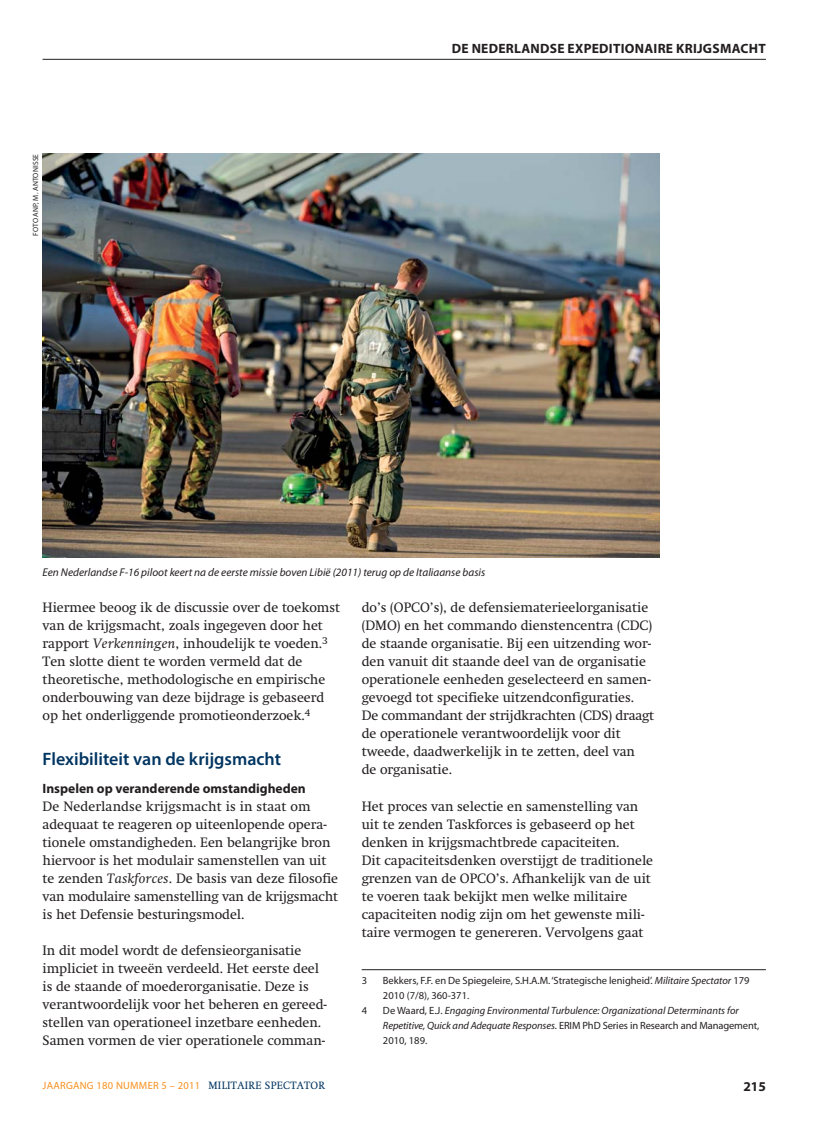
<style>
.page{position:relative;width:817px;height:1136px;background:#fff}
.page>*{position:absolute;margin:0;border:0;box-sizing:border-box;transform-origin:0 0}
.t1{font:600 18px "Myriad Pro";color:#003562}
.t2{font:13.5px/18px "Swift";color:#231f20}
.t3{font:700 13.5px "Myriad Pro";color:#231f20}
.t4{font:700 13.5px "Myriad Pro";letter-spacing:.02em;color:#231f20}
.t5{font:italic 11.25px "Myriad Pro";color:#231f20}
.t6{font:italic 10.5px/15px "Myriad Pro";color:#231f20}
.t7{font:10.5px/15px "Myriad Pro";letter-spacing:-.005em;color:#231f20}
.t8{font:10.5px "Myriad Pro";letter-spacing:.025em;color:#f7901e}
.t9{font:7.5px "Myriad Pro";letter-spacing:.02em;color:#231f20}
.s1{font-style:italic}
.s2{font-style:normal}
.s3{font-family:"Swift";color:#003562}
</style>
<div class="page">
<hr style="left:43px;top:59px;width:722px;height:1px;background:#231f20">
<hr style="left:361px;top:969px;width:404px;height:1px;background:#231f20">
<img style="left:43px;top:154px;width:616px;height:403px">
<p class="t9" style="left:31px;top:236px;width:84px;rotate:-90deg">FOTO ANP, M. ANTONISSE</p>
<p class="t4" style="left:451px;top:43px;width:315px">DE NEDERLANDSE EXPEDITIONAIRE KRIJGSMACHT</p>
<p class="t5" style="left:43px;top:566px;width:444px">Een Nederlandse F-16 piloot keert na de eerste missie boven Libië (2011) terug op de Italiaanse basis</p>
<p class="t2" style="left:43px;top:599px;width:299px">Hiermee beoog ik de discussie over de toekomst van de krijgsmacht, zoals ingegeven door het rapport <span class="s1">Verkenningen</span>, inhoudelijk te voeden.<sup>3<br></sup>Ten slotte dient te worden vermeld dat de theoretische, methodologische en empirische onderbouwing van deze bijdrage is gebaseerd op het onderliggende promotieonderzoek.<sup>4</sup></p>
<h1 class="t1" style="left:43px;top:752px;width:240px">Flexibiliteit van de krijgsmacht</h1>
<p class="t3" style="left:43px;top:782px;width:265px">Inspelen op veranderende omstandigheden</p>
<p class="t2" style="left:43px;top:797px;width:297px">De Nederlandse krijgsmacht is in staat om adequaat te reageren op uiteenlopende opera&shy;tionele omstandigheden. Een belangrijke bron hiervoor is het modulair samenstellen van uit te zenden <span class="s1">Taskforces</span>. De basis van deze filosofie van modulaire samenstelling van de krijgsmacht is het Defensie besturingsmodel.</p>
<p class="t2" style="left:43px;top:941px;width:286px">In dit model wordt de defensieorganisatie impliciet in tweeën verdeeld. Het eerste deel is de staande of moederorganisatie. Deze is verantwoordelijk voor het beheren en gereed&shy;stellen van operationeel inzetbare eenheden.<br>Samen vormen de vier operationele comman-</p>
<p class="t2" style="left:361px;top:599px;width:294px">do’s (OPCO’s), de defensiematerieelorganisatie (DMO) en het commando dienstencentra (CDC) de staande organisatie. Bij een uitzending wor&shy;den vanuit dit staande deel van de organisatie operationele eenheden geselecteerd en samen&shy;gevoegd tot specifieke uitzendconfiguraties.<br>De commandant der strijdkrachten (CDS) draagt de operationele verantwoordelijk voor dit tweede, daadwerkelijk in te zetten, deel van<br>de organisatie.</p>
<p class="t2" style="left:361px;top:797px;width:293px">Het proces van selectie en samenstelling van uit te zenden Taskforces is gebaseerd op het denken in krijgsmachtbrede capaciteiten.<br>Dit capaciteitsdenken overstijgt de traditionele grenzen van de OPCO’s. Afhankelijk van de uit te voeren taak bekijkt men welke militaire capaciteiten nodig zijn om het gewenste mili&shy;taire vermogen te genereren. Vervolgens gaat</p>
<p class="t7" style="left:361px;top:973px;width:7px">3</p>
<p class="t7" style="left:383px;top:973px;width:368px">Bekkers, F.F. en De Spiegeleire, S.H.A.M. ‘Strategische lenigheid’. <span class="s1">Militaire Spectator</span> 179<br>2010 (7/8), 360-371.</p>
<p class="t7" style="left:361px;top:1003px;width:7px">4</p>
<p class="t6" style="left:383px;top:1003px;width:378px"><span class="s2">De Waard, E.J.</span> Engaging Environmental Turbulence: Organizational Determinants for<br>Repetitive, Quick and Adequate Responses<span class="s2">. ERIM PhD Series in Research and Management,<br>2010, 189.</span></p>
<p class="t8" style="left:43px;top:1078px;width:284px">JAARGANG 180 NUMMER 5 – 2011 <span class="s3">MILITAIRE SPECTATOR</span></p>
<p class="t3" style="left:743px;top:1081px;width:24px">215</p>
</div>
